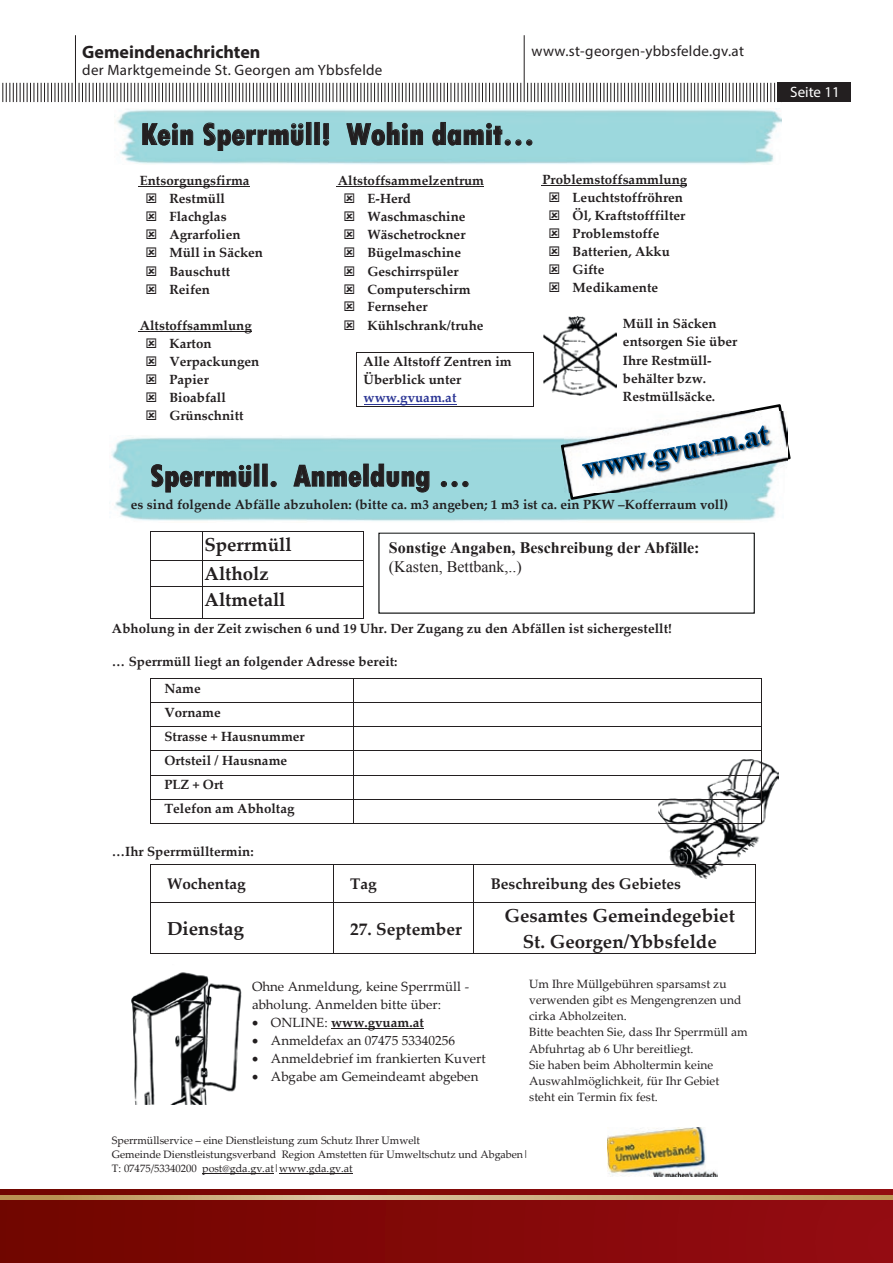
<style>
.page{position:relative;width:893px;height:1263px;background:#fff}
.page>*{position:absolute;margin:0;border:0;box-sizing:border-box;transform-origin:0 0}
.t1{font:800 32.1px "Tw Cen MT Condensed";color:#231f20}
.t2{font:700 18.75px/29.1px "Palatino Linotype";color:#231f20}
.t3{font:700 18px "Myriad Pro";color:#231f20}
.t4{font:700 17.25px "Palatino Linotype";color:#231f20}
.t5{font:700 16.05px "Times New Roman";color:#231f20}
.t6{font:16.05px "Times New Roman";color:#231f20}
.t7{font:700 15.45px "Palatino Linotype";color:#231f20}
.t8{font:15px "Myriad Pro";letter-spacing:.02em;color:#231f20}
.t9{font:15px "Myriad Pro";color:#fff}
.t10{font:700 13.35px/18px "Palatino Linotype";letter-spacing:.005em;color:#231f20}
.t11{font:13.35px/18.1px "Palatino Linotype";letter-spacing:.005em;color:#231f20}
.t12{font:700 13.35px "Palatino Linotype";letter-spacing:.005em;color:#2c3695}
.t13{font:12px/16.2px "Palatino Linotype";color:#231f20}
.t14{font:10.8px/14.4px "Palatino Linotype";color:#231f20}
.s1{font-weight:400}
</style>
<div class="page">
<hr style="left:524px;top:35px;width:1px;height:67px;background:#231f20">
<hr style="left:75px;top:35px;width:1px;height:67px;background:#231f20">
<svg style="left:79px;top:83px;width:442px;height:19px"></svg>
<svg style="left:2px;top:83px;width:71px;height:19px"></svg>
<svg style="left:527px;top:83px;width:251px;height:19px"></svg>
<div style="left:778px;top:83px;width:73px;height:19px;background:#231f20"></div>
<div style="left:0;top:1189px;width:893px;height:74px;background:linear-gradient(to right,#730a02,#961015)"></div>
<svg style="left:0;top:1195px;width:893px;height:4px;background:#c9aa79"></svg>
<hr style="left:202px;top:1173px;width:72px;height:1px;background:#231f20">
<hr style="left:279px;top:1173px;width:74px;height:1px;background:#231f20">
<img style="left:608px;top:1128px;width:110px;height:48px">
<img style="left:658px;top:759px;width:120px;height:120px">
<img style="left:111px;top:437px;width:665px;height:84px">
<img style="left:114px;top:109px;width:668px;height:56px">
<svg style="left:143px;top:123px;width:50px;height:22px"></svg>
<svg style="left:203px;top:123px;width:100px;height:28px;background:#84b4b8"></svg>
<div style="left:306px;top:122px;width:5px;height:23px;border:1px solid #231f20"></div>
<svg style="left:323px;top:123px;width:6px;height:22px"></svg>
<svg style="left:347px;top:122px;width:76px;height:23px;background:#7fabaf"></svg>
<svg style="left:433px;top:122px;width:99px;height:23px;background:#85b5b9"></svg>
<hr style="left:138px;top:187px;width:112px;height:1px;background:#231f20">
<hr style="left:138px;top:331px;width:114px;height:1px;background:#231f20">
<hr style="left:336px;top:187px;width:148px;height:1px;background:#231f20">
<hr style="left:364px;top:404px;width:92px;height:1px;background:#2c3695">
<hr style="left:357px;top:352px;width:177px;height:1px;background:#231f20">
<hr style="left:356px;top:352px;width:1px;height:54px;background:#231f20">
<hr style="left:357px;top:406px;width:177px;height:1px;background:#231f20">
<hr style="left:534px;top:352px;width:1px;height:54px;background:#231f20">
<hr style="left:541px;top:185px;width:146px;height:1px;background:#231f20">
<svg style="left:151px;top:464px;width:100px;height:28px;background:#84b4b8"></svg>
<div style="left:254px;top:464px;width:5px;height:22px;border:1px solid #231f20"></div>
<svg style="left:271px;top:481px;width:6px;height:6px"></svg>
<svg style="left:294px;top:465px;width:67px;height:22px"></svg>
<svg style="left:371px;top:464px;width:58px;height:28px;background:#84b3b7"></svg>
<svg style="left:441px;top:481px;width:27px;height:6px"></svg>
<hr style="left:150px;top:531px;width:52px;height:1px;background:#231f20">
<hr style="left:203px;top:531px;width:160px;height:1px;background:#231f20">
<hr style="left:150px;top:560px;width:52px;height:1px;background:#231f20">
<hr style="left:203px;top:560px;width:160px;height:1px;background:#231f20">
<svg style="left:150px;top:532px;width:1px;height:54px"></svg>
<hr style="left:150px;top:586px;width:52px;height:1px;background:#231f20">
<svg style="left:202px;top:531px;width:1px;height:56px"></svg>
<hr style="left:203px;top:586px;width:160px;height:1px;background:#231f20">
<svg style="left:363px;top:531px;width:1px;height:56px"></svg>
<hr style="left:150px;top:587px;width:1px;height:32px;background:#231f20">
<hr style="left:150px;top:619px;width:52px;height:1px;background:#231f20">
<hr style="left:202px;top:587px;width:1px;height:32px;background:#231f20">
<hr style="left:203px;top:619px;width:160px;height:1px;background:#231f20">
<hr style="left:363px;top:587px;width:1px;height:32px;background:#231f20">
<hr style="left:150px;top:678px;width:204px;height:1px;background:#231f20">
<hr style="left:354px;top:678px;width:407px;height:1px;background:#231f20">
<hr style="left:150px;top:702px;width:204px;height:1px;background:#231f20">
<hr style="left:354px;top:702px;width:407px;height:1px;background:#231f20">
<hr style="left:150px;top:727px;width:204px;height:1px;background:#231f20">
<hr style="left:354px;top:727px;width:407px;height:1px;background:#231f20">
<hr style="left:150px;top:751px;width:204px;height:1px;background:#231f20">
<hr style="left:354px;top:751px;width:407px;height:1px;background:#231f20">
<hr style="left:150px;top:775px;width:204px;height:1px;background:#231f20">
<hr style="left:354px;top:775px;width:407px;height:1px;background:#231f20">
<hr style="left:150px;top:799px;width:204px;height:1px;background:#231f20">
<hr style="left:354px;top:799px;width:407px;height:1px;background:#231f20">
<svg style="left:150px;top:679px;width:1px;height:144px"></svg>
<hr style="left:150px;top:823px;width:204px;height:1px;background:#231f20">
<hr style="left:354px;top:823px;width:407px;height:1px;background:#231f20">
<svg style="left:761px;top:678px;width:1px;height:146px"></svg>
<hr style="left:150px;top:864px;width:183px;height:1px;background:#231f20">
<hr style="left:334px;top:864px;width:140px;height:1px;background:#231f20">
<hr style="left:474px;top:864px;width:281px;height:1px;background:#231f20">
<hr style="left:150px;top:865px;width:1px;height:37px;background:#231f20">
<hr style="left:333px;top:865px;width:1px;height:37px;background:#231f20">
<hr style="left:474px;top:865px;width:1px;height:37px;background:#231f20">
<hr style="left:755px;top:865px;width:1px;height:37px;background:#231f20">
<hr style="left:150px;top:902px;width:183px;height:1px;background:#231f20">
<hr style="left:334px;top:902px;width:140px;height:1px;background:#231f20">
<hr style="left:474px;top:902px;width:281px;height:1px;background:#231f20">
<hr style="left:150px;top:903px;width:1px;height:50px;background:#231f20">
<hr style="left:150px;top:953px;width:183px;height:1px;background:#231f20">
<hr style="left:333px;top:903px;width:1px;height:50px;background:#231f20">
<hr style="left:334px;top:953px;width:140px;height:1px;background:#231f20">
<hr style="left:474px;top:903px;width:1px;height:50px;background:#231f20">
<hr style="left:474px;top:953px;width:281px;height:1px;background:#231f20">
<hr style="left:755px;top:903px;width:1px;height:50px;background:#231f20">
<hr style="left:331px;top:1028px;width:93px;height:1px;background:#231f20">
<svg style="left:378px;top:533px;width:377px;height:81px"></svg>
<img style="left:131px;top:972px;width:111px;height:132px">
<img style="left:543px;top:316px;width:73px;height:80px">
<svg style="left:561px;top:404px;width:230px;height:96px"></svg>
<h3 class="t3" style="left:82px;top:40px;width:180px">Gemeindenachrichten</h3>
<p class="t8" style="left:532px;top:42px;width:214px">www.st-georgen-ybbsfelde.gv.at</p>
<p class="t8" style="left:82px;top:61px;width:302px">der Marktgemeinde St. Georgen am Ybbsfelde</p>
<h1 class="t1" style="left:141px;top:115px;width:395px">Kein Sperrmüll! Wohin damit…</h1>
<p class="t10" style="left:169px;top:171px;width:95px;text-indent:-30px">Entsorgungsfirma<br>Restmüll<br>Flachglas<br>Agrarfolien<br>Müll in Säcken<br>Bauschutt<br>Reifen</p>
<p class="t10" style="left:169px;top:316px;width:91px;text-indent:-30px">Altstoffsammlung<br>Karton<br>Verpackungen<br>Papier<br>Bioabfall<br>Grünschnitt</p>
<p class="t10" style="left:367px;top:171px;width:118px;text-indent:-62px">Zum Altstoffsammelzentrum<br>E-Herd<br>Waschmaschine<br>Wäschetrockner<br>Bügelmaschine<br>Geschirrspüler<br>Computerschirm<br>Fernseher<br>Kühlschrank/truhe</p>
<p class="t10" style="left:364px;top:352px;width:150px">Alle Altstoff Zentren im<br>Überblick unter</p>
<p class="t12" style="left:364px;top:388px;width:94px">www.gvuam.at</p>
<p class="t10" style="left:573px;top:170px;width:116px;text-indent:-30px">Problemstoffsammlung<br>Leuchtstoffröhren<br>Öl, Kraftstofffilter<br>Problemstoffe<br>Batterien, Akku<br>Gifte<br>Medikamente</p>
<p class="t10" style="left:623px;top:314px;width:116px">Müll in Säcken entsorgen Sie über<br>Ihre Restmüll&shy;behälter bzw.<br>Restmüllsäcke.</p>
<h1 class="t1" style="left:150px;top:457px;width:322px">Sperrmüll. Anmeldung …</h1>
<p class="t10" style="left:131px;top:495px;width:599px">es sind folgende Abfälle abzuholen: (bitte ca. m3 angeben; 1 m3 ist ca. ein PKW –Kofferraum voll)</p>
<h2 class="t2" style="left:205px;top:529px;width:89px">Sperrmüll<br>Altholz</h2>
<h2 class="t2" style="left:205px;top:585px;width:82px">Altmetall</h2>
<p class="t10" style="left:112px;top:619px;width:561px">Abholung in der Zeit zwischen 6 und 19 Uhr. Der Zugang zu den Abfällen ist sichergestellt!</p>
<p class="t10" style="left:112px;top:652px;width:287px">… Sperrmüll liegt an folgender Adresse bereit:</p>
<p class="t5" style="left:389px;top:537px;width:312px">Sonstige Angaben, Beschreibung der Abfälle:</p>
<p class="t6" style="left:389px;top:556px;width:134px">(Kasten, Bettbank,..)</p>
<p class="t10" style="left:164px;top:676px;width:142px;line-height:24px">Name<br>Vorname<br>Strasse + Hausnummer<br>Ortsteil / Hausname<br>PLZ + Ort<br>Telefon am Abholtag</p>
<p class="t10" style="left:112px;top:841px;width:143px">…Ihr Sperrmülltermin:</p>
<p class="t7" style="left:167px;top:873px;width:80px">Wochentag</p>
<p class="t7" style="left:350px;top:873px;width:28px">Tag</p>
<p class="t7" style="left:491px;top:873px;width:192px">Beschreibung des Gebietes</p>
<h2 class="t2" style="left:167px;top:913px;width:78px">Dienstag</h2>
<p class="t4" style="left:350px;top:917px;width:113px">27. September</p>
<h2 class="t2" style="left:505px;top:903px;width:232px;line-height:25.3px;text-align:center">Gesamtes Gemeindegebiet<br>St. Georgen/Ybbsfelde</h2>
<p class="t11" style="left:252px;top:977px;width:219px">Ohne Anmeldung, keine Sperrmüll - abholung. Anmelden bitte über:</p>
<p class="t10" style="left:252px;top:1013px;width:173px">• <span class="s1">ONLINE:</span> www.gvuam.at</p>
<p class="t11" style="left:252px;top:1031px;width:205px">• Anmeldefax an 07475 53340256</p>
<p class="t11" style="left:252px;top:1049px;width:235px">• Anmeldebrief im frankierten Kuvert</p>
<p class="t11" style="left:252px;top:1067px;width:228px">• Abgabe am Gemeindeamt abgeben</p>
<p class="t13" style="left:529px;top:975px;width:220px">Um Ihre Müllgebühren sparsamst zu verwenden gibt es Mengengrenzen und cirka Abholzeiten.<br>Bitte beachten Sie, dass Ihr Sperrmüll am<br>Abfuhrtag ab 6 Uhr bereitliegt.<br>Sie haben beim Abholtermin keine<br>Auswahlmöglichkeit, für Ihr Gebiet steht ein Termin fix fest.</p>
<p class="t14" style="left:112px;top:1132px;width:418px">Sperrmüllservice – eine Dienstleistung zum Schutz Ihrer Umwelt<br>Gemeinde Dienstleistungsverband Region Amstetten für Umweltschutz und Abgaben|<br>T: 07475/53340200 post@gda.gv.at|www.gda.gv.at</p>
<p class="t9" style="left:790px;top:83px;width:51px">Seite 11</p>
</div>
